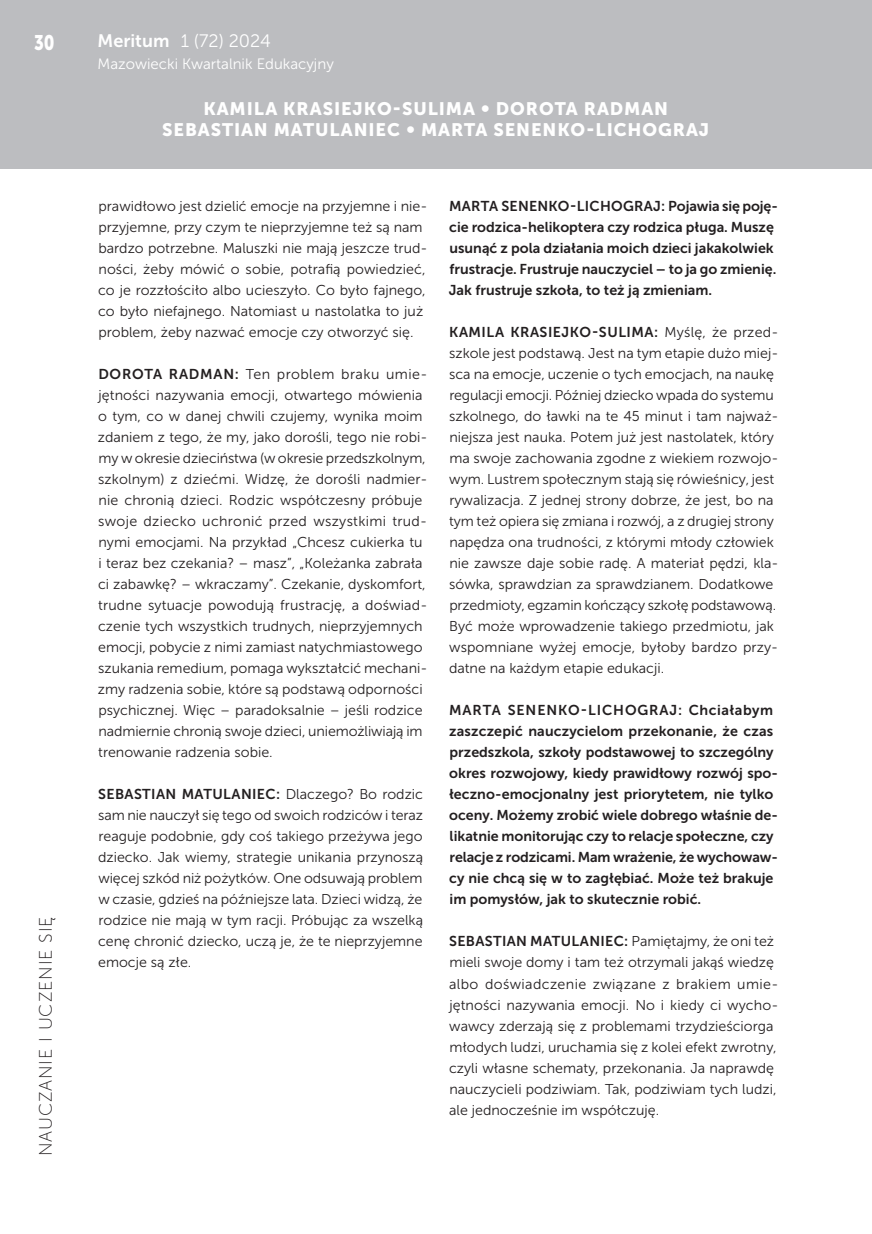
<style>
.page{position:relative;width:872px;height:1234px;background:#fff}
.page>*{position:absolute;margin:0;border:0;box-sizing:border-box;transform-origin:0 0}
.t1{font:21px "Museo Sans 900";color:#fff;scale:.8 1}
.t2{font:18px/21px "Museo Sans 900";letter-spacing:.05em;color:#fff;text-align:center}
.t3{font:18px "Museo Sans 100";letter-spacing:.05em;color:#231f20}
.t4{font:18px "Museo Sans 300";color:#fff}
.t5{font:15px "Museo Sans 300";color:#fff}
.t6{font:14.25px/21px "Museo Sans 300";color:#231f20}
.t7{font:14.25px/21px "Museo Sans 700";color:#231f20}
.t8{font:14.25px "Museo Sans 700";letter-spacing:.025em;color:#231f20}
.t9{font:14.25px "Museo Sans 700";letter-spacing:.035em;color:#231f20}
.s1{font-family:"Museo Sans 700"}
.s2{font-family:"Museo Sans 300"}
</style>
<div class="page">
<div style="left:0;top:0;width:872px;height:169px;background:#bcbdc0"></div>
<h1 class="t1" style="left:34px;top:30px;width:27px">30</h1>
<p class="t4" style="left:98px;top:31px;width:175px"><span class="s1">Meritum</span> 1 (72) 2024</p>
<p class="t5" style="left:98px;top:56px;width:238px">Mazowiecki Kwartalnik Edukacyjny</p>
<p class="t2" style="left:162px;top:98px;width:548px">KAMILA KRASIEJKO-SULIMA • DOROTA RADMAN<br>SEBASTIAN MATULANIEC • MARTA SENENKO-LICHOGRAJ</p>
<p class="t3" style="left:36px;top:1156px;width:241px;rotate:-90deg">NAUCZANIE I UCZENIE SIĘ</p>
<p class="t6" style="left:98px;top:195px;width:331px">prawidłowo jest dzielić emocje na przyjemne i nie&shy;przyjemne, przy czym te nieprzyjemne też są nam bardzo potrzebne. Maluszki nie mają jeszcze trud&shy;ności, żeby mówić o sobie, potrafią powiedzieć, co je rozzłościło albo ucieszyło. Co było fajnego, co było niefajnego. Natomiast u nastolatka to już problem, żeby nazwać emocje czy otworzyć się.</p>
<p class="t6" style="left:98px;top:363px;width:331px"><span class="s1">DOROTA RADMAN:</span> Ten problem braku umie&shy;jętności nazywania emocji, otwartego mówienia o tym, co w danej chwili czujemy, wynika moim zdaniem z tego, że my, jako dorośli, tego nie robi&shy;my w okresie dzieciństwa (w okresie przedszkolnym, szkolnym) z dziećmi. Widzę, że dorośli nadmier&shy;nie chronią dzieci. Rodzic współczesny próbuje swoje dziecko uchronić przed wszystkimi trud&shy;nymi emocjami. Na przykład „Chcesz cukierka tu i teraz bez czekania? – masz”, „Koleżanka zabrała ci zabawkę? – wkraczamy”. Czekanie, dyskomfort, trudne sytuacje powodują frustrację, a doświad&shy;czenie tych wszystkich trudnych, nieprzyjemnych emocji, pobycie z nimi zamiast natychmiastowego szukania remedium, pomaga wykształcić mechani&shy;zmy radzenia sobie, które są podstawą odporności psychicznej. Więc – paradoksalnie – jeśli rodzice nadmiernie chronią swoje dzieci, uniemożliwiają im trenowanie radzenia sobie.</p>
<p class="t8" style="left:98px;top:786px;width:326px">SEBASTIAN MATULANIEC: <span class="s2">Dlaczego? Bo rodzic</span></p>
<p class="t6" style="left:98px;top:804px;width:326px;text-align:justify">sam nie nauczył się tego od swoich rodziców i teraz reaguje podobnie, gdy coś takiego przeżywa jego dziecko. Jak wiemy, strategie unikania przynoszą więcej szkód niż pożytków. One odsuwają problem w czasie, gdzieś na późniejsze lata. Dzieci widzą, że rodzice nie mają w tym racji. Próbując za wszelką cenę chronić dziecko, uczą je, że te nieprzyjemne emocje są złe.</p>
<p class="t7" style="left:449px;top:195px;width:331px">MARTA SENENKO-LICHOGRAJ: Pojawia się poję&shy;cie rodzica-helikoptera czy rodzica pługa. Muszę usunąć z pola działania moich dzieci jakakolwiek frustracje. Frustruje nauczyciel – to ja go zmienię.<br>Jak frustruje szkoła, to też ją zmieniam.</p>
<p class="t9" style="left:449px;top:324px;width:330px">KAMILA KRASIEJKO-SULIMA: <span class="s2">Myślę, że przed-</span></p>
<p class="t6" style="left:449px;top:342px;width:331px">szkole jest podstawą. Jest na tym etapie dużo miej&shy;sca na emocje, uczenie o tych emocjach, na naukę regulacji emocji. Później dziecko wpada do systemu szkolnego, do ławki na te 45 minut i tam najważ&shy;niejsza jest nauka. Potem już jest nastolatek, który ma swoje zachowania zgodne z wiekiem rozwojo&shy;wym. Lustrem społecznym stają się rówieśnicy, jest rywalizacja. Z jednej strony dobrze, że jest, bo na tym też opiera się zmiana i rozwój, a z drugiej strony napędza ona trudności, z którymi młody człowiek nie zawsze daje sobie radę. A materiał pędzi, kla&shy;sówka, sprawdzian za sprawdzianem. Dodatkowe przedmioty, egzamin kończący szkołę podstawową.<br>Być może wprowadzenie takiego przedmiotu, jak wspomniane wyżej emocje, byłoby bardzo przy&shy;datne na każdym etapie edukacji.</p>
<p class="t7" style="left:449px;top:699px;width:330px">MARTA SENENKO-LICHOGRAJ: Chciałabym zaszczepić nauczycielom przekonanie, że czas przedszkola, szkoły podstawowej to szczególny okres rozwojowy, kiedy prawidłowy rozwój spo&shy;łeczno-emocjonalny jest priorytetem, nie tylko oceny. Możemy zrobić wiele dobrego właśnie de&shy;likatnie monitorując czy to relacje społeczne, czy relacje z rodzicami. Mam wrażenie, że wychowaw&shy;cy nie chcą się w to zagłębiać. Może też brakuje im pomysłów, jak to skutecznie robić.</p>
<p class="t8" style="left:449px;top:933px;width:326px">SEBASTIAN MATULANIEC: <span class="s2">Pamiętajmy, że oni też</span></p>
<p class="t6" style="left:449px;top:951px;width:331px">mieli swoje domy i tam też otrzymali jakąś wiedzę albo doświadczenie związane z brakiem umie&shy;jętności nazywania emocji. No i kiedy ci wycho&shy;wawcy zderzają się z problemami trzydzieściorga młodych ludzi, uruchamia się z kolei efekt zwrotny, czyli własne schematy, przekonania. Ja naprawdę nauczycieli podziwiam. Tak, podziwiam tych ludzi, ale jednocześnie im współczuję.</p>
</div>
